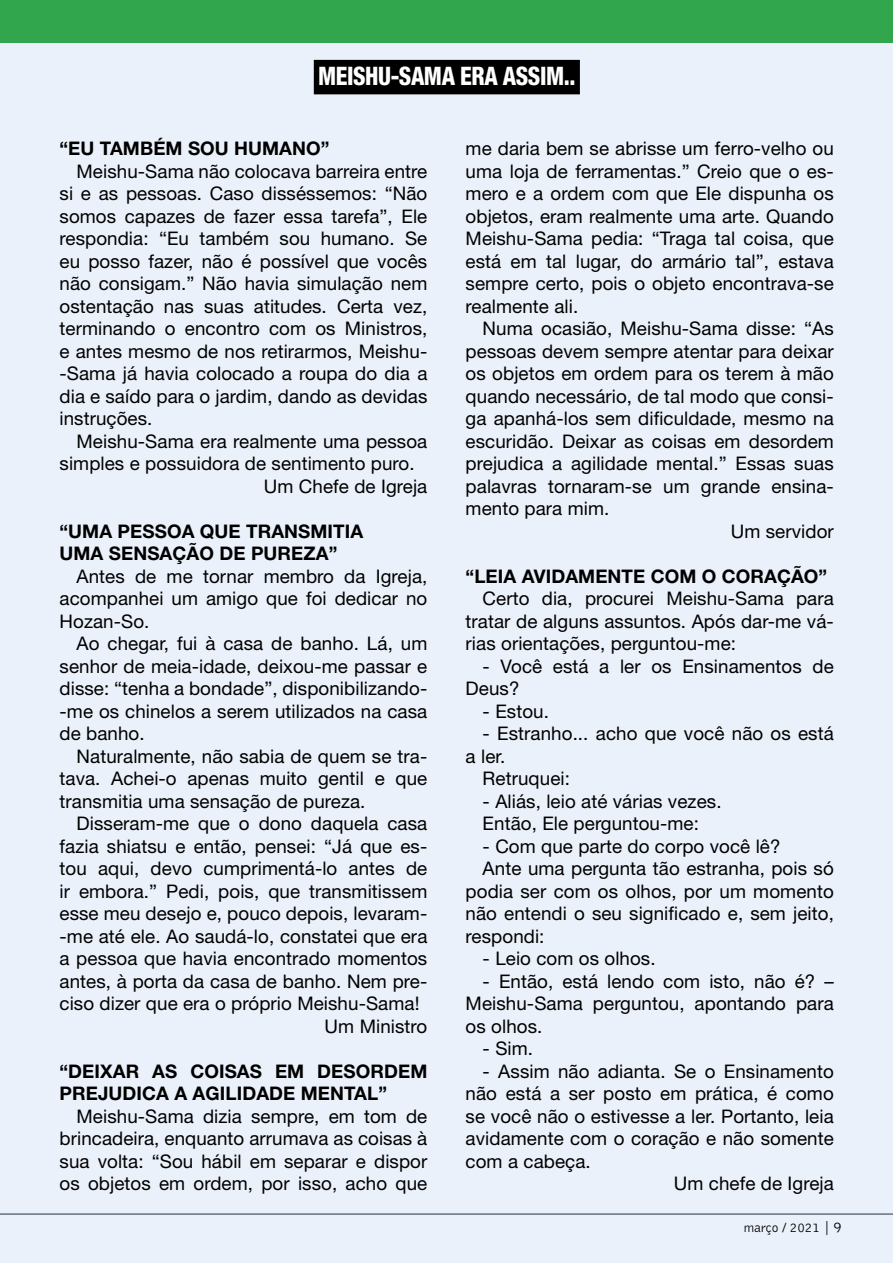
<style>
.page{position:relative;width:893px;height:1263px;background:#ebf1fa}
.page>*{position:absolute;margin:0;border:0;box-sizing:border-box;transform-origin:0 0}
.t1{font:800 condensed 25.5px "Helvetica Neue LT Std";letter-spacing:-.02em;color:#fff;scale:.92 1}
.t2{font:18.75px/22.5px "Helvetica Neue LT Std";letter-spacing:.005em;color:#000;text-align:justify}
.t3{font:700 18.75px/22.5px "Helvetica Neue LT Std";letter-spacing:.005em;color:#000}
.t4{font:300 13.5px "Bell Gothic Std";color:#000}
.s1{font-family:"Benton Sans Extra Comp";font-weight:400;font-size:15px}
.s2{font-size:15px}
</style>
<div class="page">
<div style="left:0;top:0;width:893px;height:43px;background:#31a64c"></div>
<div style="left:314px;top:60px;width:266px;height:34px;background:#000"></div>
<h1 class="t1" style="left:318px;top:61px;width:281px">MEISHU-SAMA ERA ASSIM..</h1>
<p class="t3" style="left:60px;top:137px;width:272px">“EU TAMBÉM SOU HUMANO”</p>
<p class="t2" style="left:60px;top:159px;width:369px;text-indent:17px">Meishu-Sama não colocava barreira entre si e as pessoas. Caso disséssemos: “Não somos capazes de fazer essa tarefa”, Ele respondia: “Eu também sou humano. Se eu posso fazer, não é possível que vocês não consigam.” Não havia simulação nem ostentação nas suas atitudes. Certa vez, terminando o encontro com os Ministros, e antes mesmo de nos retirarmos, Meishu--Sama já havia colocado a roupa do dia a dia e saído para o jardim, dando as devidas instruções.</p>
<p class="t2" style="left:77px;top:429px;width:352px">Meishu-Sama era realmente uma pessoa</p>
<p class="t2" style="left:60px;top:452px;width:357px">simples e possuidora de sentimento puro.</p>
<p class="t2" style="left:264px;top:474px;width:165px">Um Chefe de Igreja</p>
<p class="t3" style="left:60px;top:519px;width:305px">“UMA PESSOA QUE TRANSMITIA<br>UMA SENSAÇÃO DE PUREZA”</p>
<p class="t2" style="left:60px;top:564px;width:369px;text-indent:17px">Antes de me tornar membro da Igreja, acompanhei um amigo que foi dedicar no Hozan-So.</p>
<p class="t2" style="left:60px;top:632px;width:369px;text-indent:17px">Ao chegar, fui à casa de banho. Lá, um senhor de meia-idade, deixou-me passar e disse: “tenha a bondade”, disponibilizando--me os chinelos a serem utilizados na casa de banho.</p>
<p class="t2" style="left:60px;top:744px;width:369px;text-indent:17px">Naturalmente, não sabia de quem se tra&shy;tava. Achei-o apenas muito gentil e que transmitia uma sensação de pureza.</p>
<p class="t2" style="left:77px;top:812px;width:352px">Disseram-me que o dono daquela casa</p>
<p class="t2" style="left:60px;top:834px;width:369px">fazia shiatsu e então, pensei: “Já que es-</p>
<p class="t2" style="left:60px;top:857px;width:369px">tou aqui, devo cumprimentá-lo antes de</p>
<p class="t2" style="left:60px;top:879px;width:369px">ir embora.” Pedi, pois, que transmitissem</p>
<p class="t2" style="left:60px;top:902px;width:369px">esse meu desejo e, pouco depois, levaram-</p>
<p class="t2" style="left:60px;top:924px;width:369px">-me até ele. Ao saudá-lo, constatei que era</p>
<p class="t2" style="left:60px;top:947px;width:369px">a pessoa que havia encontrado momentos</p>
<p class="t2" style="left:60px;top:969px;width:369px">antes, à porta da casa de banho. Nem pre-</p>
<p class="t2" style="left:60px;top:992px;width:362px">ciso dizer que era o próprio Meishu-Sama!</p>
<p class="t2" style="left:325px;top:1014px;width:104px">Um Ministro</p>
<p class="t3" style="left:60px;top:1059px;width:369px">“DEIXAR AS COISAS EM DESORDEM<br>PREJUDICA A AGILIDADE MENTAL”</p>
<p class="t2" style="left:60px;top:1104px;width:369px;text-indent:17px">Meishu-Sama dizia sempre, em tom de brincadeira, enquanto arrumava as coisas à sua volta: “Sou hábil em separar e dispor os objetos em ordem, por isso, acho que</p>
<p class="t2" style="left:466px;top:137px;width:370px">me daria bem se abrisse um ferro-velho ou uma loja de ferramentas.” Creio que o es&shy;mero e a ordem com que Ele dispunha os objetos, eram realmente uma arte. Quando Meishu-Sama pedia: “Traga tal coisa, que está em tal lugar, do armário tal”, estava sempre certo, pois o objeto encontrava-se realmente ali.</p>
<p class="t2" style="left:483px;top:317px;width:353px">Numa ocasião, Meishu-Sama disse: “As</p>
<p class="t2" style="left:466px;top:339px;width:370px">pessoas devem sempre atentar para deixar</p>
<p class="t2" style="left:466px;top:362px;width:370px">os objetos em ordem para os terem à mão</p>
<p class="t2" style="left:466px;top:384px;width:370px">quando necessário, de tal modo que consi-</p>
<p class="t2" style="left:466px;top:407px;width:370px">ga apanhá-los sem dificuldade, mesmo na</p>
<p class="t2" style="left:466px;top:429px;width:370px">escuridão. Deixar as coisas em desordem</p>
<p class="t2" style="left:466px;top:452px;width:370px">prejudica a agilidade mental.” Essas suas</p>
<p class="t2" style="left:466px;top:474px;width:370px">palavras tornaram-se um grande ensina-</p>
<p class="t2" style="left:466px;top:497px;width:145px">mento para mim.</p>
<p class="t2" style="left:731px;top:519px;width:105px">Um servidor</p>
<p class="t3" style="left:466px;top:564px;width:363px">“LEIA AVIDAMENTE COM O CORAÇÃO”</p>
<p class="t2" style="left:466px;top:587px;width:370px;text-indent:17px">Certo dia, procurei Meishu-Sama para tratar de alguns assuntos. Após dar-me vá&shy;rias orientações, perguntou-me:</p>
<p class="t2" style="left:466px;top:654px;width:370px;text-indent:17px">- Você está a ler os Ensinamentos de<br>Deus?</p>
<p class="t2" style="left:483px;top:699px;width:68px">- Estou.</p>
<p class="t2" style="left:483px;top:722px;width:353px">- Estranho... acho que você não os está</p>
<p class="t2" style="left:466px;top:744px;width:41px">a ler.</p>
<p class="t2" style="left:483px;top:767px;width:89px">Retruquei:</p>
<p class="t2" style="left:483px;top:789px;width:240px">- Aliás, leio até várias vezes.<br>Então, Ele perguntou-me:</p>
<p class="t2" style="left:483px;top:834px;width:299px">- Com que parte do corpo você lê?</p>
<p class="t2" style="left:483px;top:857px;width:353px">Ante uma pergunta tão estranha, pois só</p>
<p class="t2" style="left:466px;top:879px;width:370px">podia ser com os olhos, por um momento</p>
<p class="t2" style="left:466px;top:902px;width:370px">não entendi o seu significado e, sem jeito,</p>
<p class="t2" style="left:466px;top:924px;width:80px">respondi:</p>
<p class="t2" style="left:483px;top:947px;width:175px">- Leio com os olhos.</p>
<p class="t2" style="left:466px;top:969px;width:370px;text-indent:17px">- Então, está lendo com isto, não é? – Meishu-Sama perguntou, apontando para os olhos.</p>
<p class="t2" style="left:483px;top:1037px;width:52px">- Sim.</p>
<p class="t2" style="left:483px;top:1059px;width:353px">- Assim não adianta. Se o Ensinamento</p>
<p class="t2" style="left:466px;top:1082px;width:370px">não está a ser posto em prática, é como</p>
<p class="t2" style="left:466px;top:1104px;width:370px">se você não o estivesse a ler. Portanto, leia</p>
<p class="t2" style="left:466px;top:1127px;width:370px">avidamente com o coração e não somente</p>
<p class="t2" style="left:466px;top:1149px;width:127px">com a cabeça.</p>
<p class="t2" style="left:674px;top:1172px;width:161px">Um chefe de Igreja</p>
<p class="t4" style="left:744px;top:1221px;width:100px">março / 2021 <span class="s1">|</span> <span class="s2">9</span></p>
</div>
